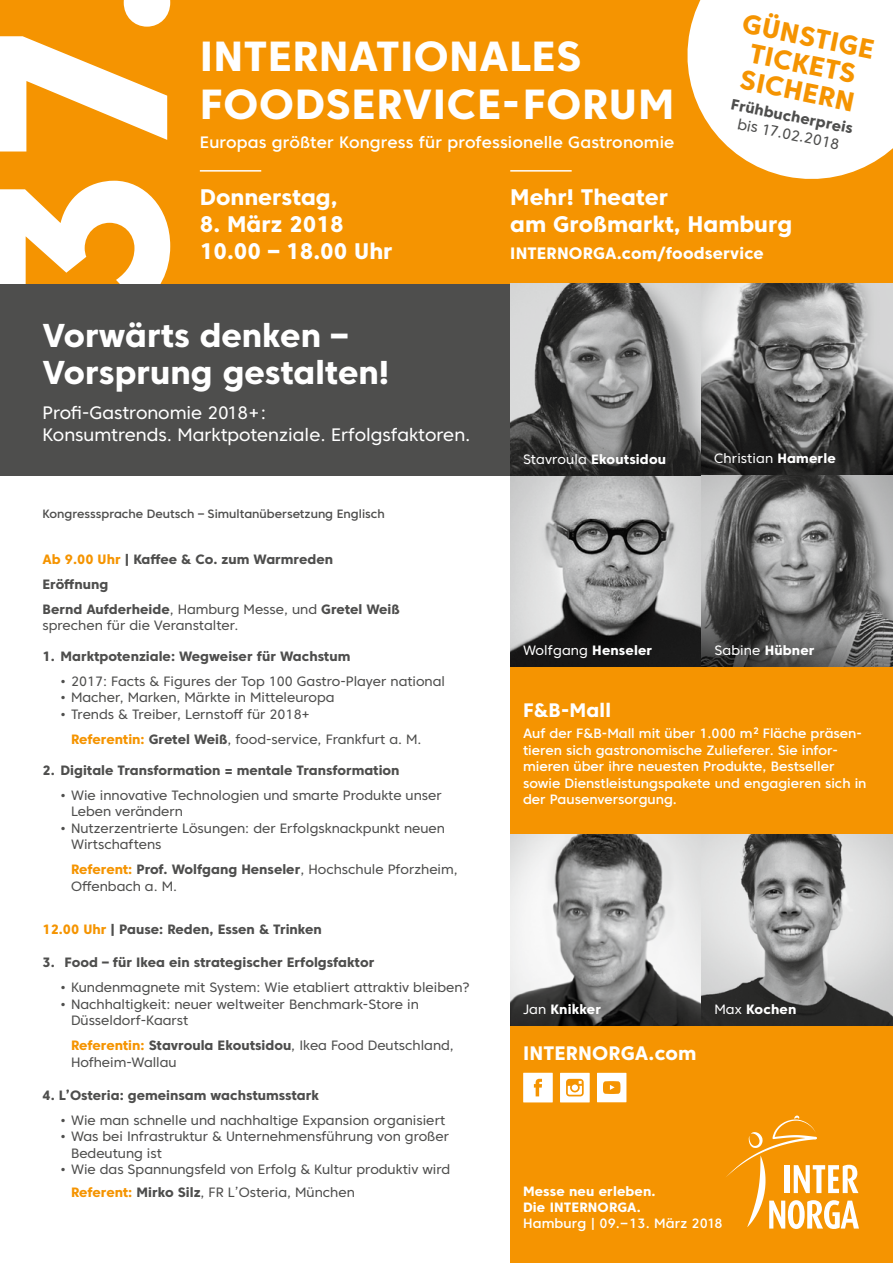
<style>
.page{position:relative;width:893px;height:1263px;background:#fff}
.page>*{position:absolute;margin:0;border:0;box-sizing:border-box;transform-origin:0 0}
.t1{font:800 42px/48px "Core Sans C 75";letter-spacing:.01em;color:#fff}
.t2{font:800 33px/37.5px "Core Sans C 75";color:#fff}
.t3{font:800 27px/27.6px "Core Sans C 75";color:#f59401;text-align:center}
.t4{font:800 22.5px/27px "Core Sans C 75";color:#fff}
.t5{font:800 19.5px "Core Sans C 75";letter-spacing:.01em;color:#fff}
.t6{font:18px/22.5px "Core Sans C 45";color:#fff}
.t7{font:500 16.5px "Core Sans C 55";letter-spacing:.01em;color:#fff}
.t8{font:800 16.5px "Core Sans C 75";letter-spacing:.01em;color:#fff}
.t9{font:800 15px "Core Sans C 75";color:#4e4e4d}
.t10{font:15px "Core Sans C 45";color:#4e4e4d}
.t11{font:13.5px/16.5px "Core Sans C 45";color:#4e4e4d}
.t12{font:800 13.5px/25px "Core Sans C 75";color:#4e4e4d}
.t13{font:500 13.5px/16.5px "Core Sans C 55";color:#fff}
.t14{font:800 13.5px/16.2px "Core Sans C 75";letter-spacing:.01em;color:#fff}
.t15{font:13.5px "Core Sans C 45";letter-spacing:.01em;color:#fff}
.t16{font:500 12px "Core Sans C 55";color:#4e4e4d}
.s1{color:#f59401}
.s2{font-family:"Core Sans C 45";font-weight:400}
.s3{font-family:"Core Sans C 75";font-weight:800;color:#f59401}
.s4{font-family:"Core Sans C 75";font-weight:800}
</style>
<div class="page">
<div style="left:510px;top:1026px;width:383px;height:237px;background:#f59401"></div>
<svg style="left:726px;top:1115px;width:133px;height:114px"></svg>
<div style="left:523px;top:1073px;width:30px;height:29px;background:#fff"></div>
<svg style="left:534px;top:1079px;width:8px;height:17px"></svg>
<div style="left:560px;top:1073px;width:30px;height:29px;background:#fff"></div>
<svg style="left:566px;top:1079px;width:18px;height:17px"></svg>
<div style="left:597px;top:1073px;width:29px;height:29px;background:#fff"></div>
<svg style="left:603px;top:1081px;width:17px;height:13px"></svg>
<svg style="left:0;top:0;width:893px;height:284px;background:#f59e1a"></svg>
<div style="left:0;top:284px;width:510px;height:191px;background:#4e4e4d"></div>
<hr style="left:510px;top:170px;width:62px;height:2px;background:#fff">
<hr style="left:200px;top:170px;width:61px;height:2px;background:#fff">
<div style="left:510px;top:663px;width:383px;height:173px;background:#f59401"></div>
<svg style="left:676px;top:0;width:217px;height:190px"></svg>
<img style="left:510px;top:284px;width:383px;height:383px">
<img style="left:510px;top:834px;width:383px;height:192px">
<svg style="left:702px;top:562px;width:191px;height:105px;background:#626262"></svg>
<h3 class="t3" style="left:745px;top:10px;width:135px;rotate:11deg">GÜNSTIGE<br>TICKETS<br>SICHERN</h3>
<h1 class="t1" style="left:200px;top:32px;width:476px">INTERNATIONALES<br>FOODSERVICE-FORUM</h1>
<p class="t7" style="left:200px;top:132px;width:476px">Europas größter Kongress für professionelle Gastronomie</p>
<h3 class="t4" style="left:510px;top:183px;width:284px">Mehr! Theater<br>am Großmarkt, Hamburg</h3>
<p class="t9" style="left:733px;top:94px;width:126px;rotate:12deg">Frühbucherpreis</p>
<p class="t10" style="left:740px;top:114px;width:105px;rotate:12deg">bis 17.02.2018</p>
<h3 class="t4" style="left:200px;top:183px;width:139px">Donnerstag,</h3>
<h3 class="t4" style="left:200px;top:210px;width:194px">8. März 2018<br>10.00 – 18.00 Uhr</h3>
<p class="t8" style="left:510px;top:243px;width:255px">INTERNORGA.com/foodservice</p>
<h2 class="t2" style="left:43px;top:316px;width:348px">Vorwärts denken –<br>Vorsprung gestalten!</h2>
<h3 class="t6" style="left:43px;top:401px;width:429px">Profi-Gastronomie 2018+:<br>Konsumtrends. Marktpotenziale. Erfolgsfaktoren.</h3>
<p class="t16" style="left:43px;top:506px;width:344px">Kongresssprache Deutsch – Simultanübersetzung Englisch</p>
<p class="t12" style="left:43px;top:546px;width:359px"><span class="s1">Ab 9.00 Uhr</span> | Kaffee &amp; Co. zum Warmreden<br>Eröffnung<br>Bernd Aufderheide<span class="s2">, Hamburg Messe, und</span> Gretel Weiß</p>
<p class="t11" style="left:43px;top:617px;width:197px">sprechen für die Veranstalter.</p>
<p class="t12" style="left:43px;top:643px;width:309px">1. Marktpotenziale: Wegweiser für Wachstum</p>
<p class="t11" style="left:61px;top:673px;width:386px">• 2017: Facts &amp; Figures der Top 100 Gastro-Player national</p>
<p class="t11" style="left:61px;top:689px;width:276px">• Macher, Marken, Märkte in Mitteleuropa</p>
<p class="t11" style="left:71px;top:701px;width:352px;line-height:25px;text-indent:-11px">• Trends &amp; Treiber, Lernstoff für 2018+<br><span class="s3">Referentin:</span> <span class="s4">Gretel Weiß</span>, food-service, Frankfurt a. M.</p>
<p class="t12" style="left:43px;top:757px;width:359px">2. Digitale Transformation = mentale Transformation</p>
<p class="t11" style="left:71px;top:787px;width:372px;text-indent:-11px">• Wie innovative Technologien und smarte Produkte unser<br>Leben verändern</p>
<p class="t11" style="left:71px;top:820px;width:375px;text-indent:-11px">• Nutzerzentrierte Lösungen: der Erfolgsknackpunkt neuen<br>Wirtschaftens</p>
<p class="t12" style="left:71px;top:857px;width:388px"><span class="s1">Referent:</span> Prof. Wolfgang Henseler<span class="s2">, Hochschule Pforzheim,</span></p>
<p class="t11" style="left:71px;top:878px;width:108px">Offenbach a. M.</p>
<p class="t12" style="left:43px;top:917px;width:281px"><span class="s1">12.00 Uhr</span> | Pause: Reden, Essen &amp; Trinken</p>
<p class="t12" style="left:43px;top:950px;width:333px">3. Food – für Ikea ein strategischer Erfolgsfaktor</p>
<p class="t11" style="left:61px;top:979px;width:411px">• Kundenmagnete mit System: Wie etabliert attraktiv bleiben?</p>
<p class="t11" style="left:71px;top:996px;width:349px;text-indent:-11px">• Nachhaltigkeit: neuer weltweiter Benchmark-Store in<br>Düsseldorf-Kaarst</p>
<p class="t11" style="left:71px;top:1037px;width:384px"><span class="s3">Referentin:</span> <span class="s4">Stavroula Ekoutsidou</span>, Ikea Food Deutschland,<br>Hofheim-Wallau</p>
<p class="t12" style="left:43px;top:1082px;width:278px">4. L’Osteria: gemeinsam wachstumsstark</p>
<p class="t11" style="left:61px;top:1112px;width:386px">• Wie man schnelle und nachhaltige Expansion organisiert</p>
<p class="t11" style="left:71px;top:1128px;width:380px;text-indent:-11px">• Was bei Infrastruktur &amp; Unternehmensführung von großer<br>Bedeutung ist</p>
<p class="t11" style="left:71px;top:1158px;width:381px;line-height:23px;text-indent:-11px">• Wie das Spannungsfeld von Erfolg &amp; Kultur produktiv wird<br><span class="s3">Referent:</span> <span class="s4">Mirko Silz</span>, FR L’Osteria, München</p>
<p class="t14" style="left:523px;top:451px;width:145px"><span class="s2">Stavroula</span> Ekoutsidou</p>
<p class="t15" style="left:714px;top:450px;width:123px">Christian <span class="s4">Hamerle</span></p>
<p class="t15" style="left:523px;top:642px;width:131px">Wolfgang <span class="s4">Henseler</span></p>
<p class="t15" style="left:714px;top:642px;width:102px">Sabine <span class="s4">Hübner</span></p>
<h3 class="t5" style="left:523px;top:698px;width:89px">F&amp;B-Mall</h3>
<p class="t13" style="left:523px;top:725px;width:345px">Auf der F&amp;B-Mall mit über 1.000 m² Fläche präsen-- tieren sich gastronomische Zulieferer. Sie infor&shy;mieren über ihre neuesten Produkte, Bestseller sowie Dienstleistungspakete und engagieren sich in der Pausenversorgung.</p>
<p class="t14" style="left:523px;top:1001px;width:79px"><span class="s2">Jan</span> Knikker</p>
<h3 class="t5" style="left:523px;top:1040px;width:175px">INTERNORGA.com</h3>
<p class="t14" style="left:714px;top:1001px;width:83px"><span class="s2">Max</span> Kochen</p>
<p class="t14" style="left:523px;top:1183px;width:134px">Messe neu erleben.<br>Die INTERNORGA.</p>
<p class="t13" style="left:523px;top:1215px;width:201px">Hamburg | 09.–13. März 2018</p>
</div>
